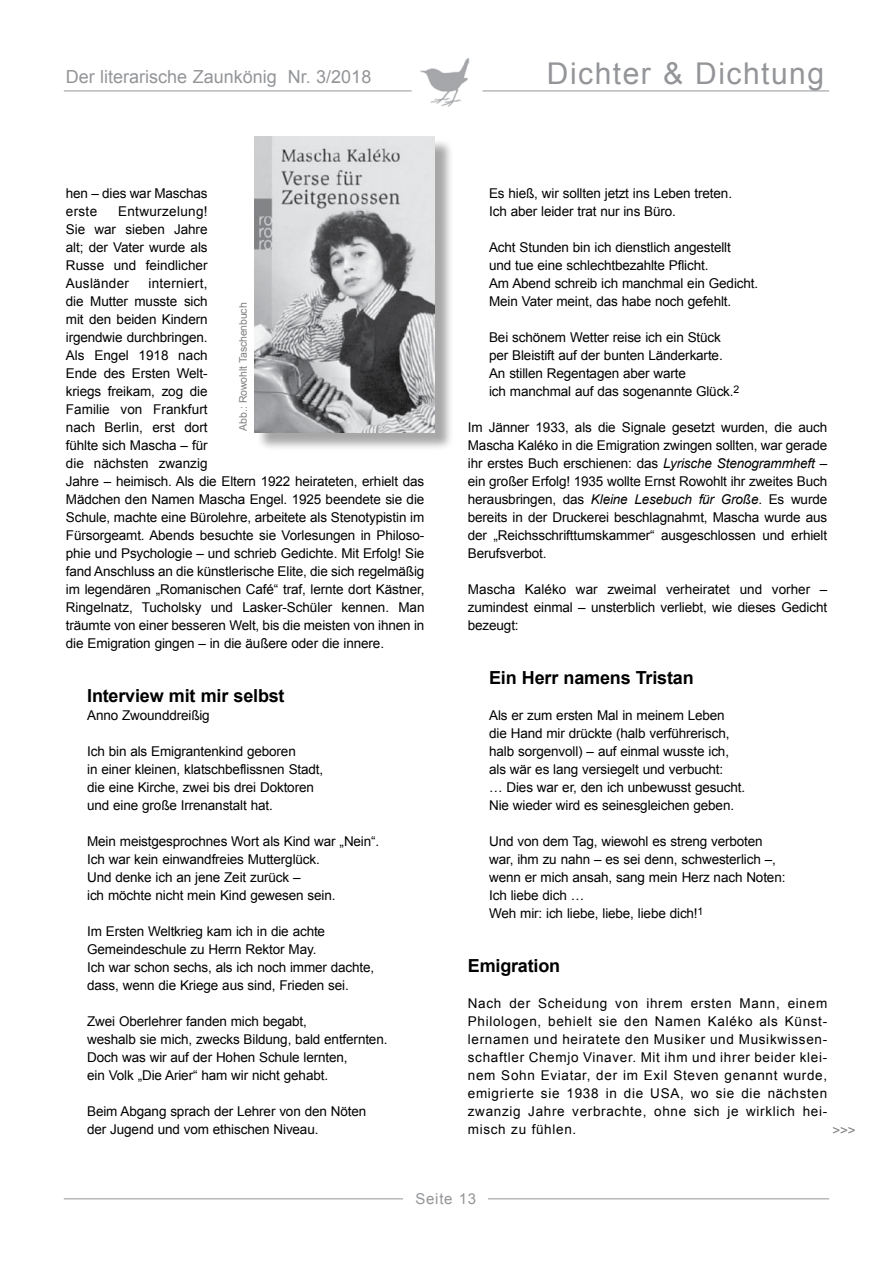
<style>
.page{position:relative;width:893px;height:1263px;background:#fff}
.page>*{position:absolute;margin:0;border:0;box-sizing:border-box;transform-origin:0 0}
.t1{font:30px "Arial";letter-spacing:.05em;color:#939598}
.t2{font:700 18px "Arial";letter-spacing:-.01em;color:#000}
.t3{font:18px "Arial";color:#939598}
.t4{font:15px "Arial";letter-spacing:.05em;color:#939598}
.t5{font:13.5px/18px "Arial";letter-spacing:-.01em;color:#000}
.t6{font:13.5px "Arial";color:#808080}
.t7{font:10.5px "Arial";letter-spacing:-.01em;color:#808080}
.s1{font-style:italic}
</style>
<div class="page">
<div style="left:257px;top:138px;width:197px;height:313px;background:#000;opacity:.35"></div>
<img style="left:254px;top:136px;width:181px;height:296px">
<hr style="left:64px;top:91px;width:765px;height:1px;background:#939598">
<div style="left:410px;top:45px;width:69px;height:69px;background:#fff;border-radius:50%"></div>
<hr style="left:64px;top:1198px;width:765px;height:1px;background:#939598">
<div style="left:404px;top:1191px;width:84px;height:27px;background:#fff"></div>
<img style="left:420px;top:58px;width:60px;height:49px">
<div style="left:415px;top:45px;width:69px;height:69px;border:1px solid #fff;border-radius:50%"></div>
<h2 class="t3" style="left:66px;top:65px;width:307px">Der literarische Zaunkönig Nr. 3/2018</h2>
<h1 class="t1" style="left:547px;top:54px;width:279px">Dichter &amp; Dichtung</h1>
<p class="t5" style="left:66px;top:184px;width:143px">hen – dies war Maschas erste</p>
<p class="t5" style="left:66px;top:202px;width:143px;text-align:justify;text-indent:52px">Entwurzelung!<br>Sie war sieben Jahre alt; der Vater wurde als Russe und feindlicher Ausländer</p>
<p class="t5" style="left:66px;top:274px;width:360px;text-indent:83px">interniert,<br>die Mutter musste sich<br>mit den beiden Kindern<br>irgendwie durchbringen.<br>Als Engel 1918 nach<br>Ende des Ersten Welt-<br>kriegs freikam, zog die<br>Familie von Frankfurt<br>nach Berlin, erst dort<br>fühlte sich Mascha – für<br>die nächsten zwanzig<br>Jahre – heimisch. Als die Eltern 1922 heirateten, erhielt das Mädchen den Namen Mascha Engel. 1925 beendete sie die Schule, machte eine Bürolehre, arbeitete als Stenotypistin im Fürsorgeamt. Abends besuchte sie Vorlesungen in Philoso&shy;phie und Psychologie – und schrieb Gedichte. Mit Erfolg! Sie fand Anschluss an die künstlerische Elite, die sich regelmäßig im legendären „Romanischen Café“ traf, lernte dort Kästner, Ringelnatz, Tucholsky und Lasker-Schüler kennen. Man träumte von einer besseren Welt, bis die meisten von ihnen in die Emigration gingen – in die äußere oder die innere.</p>
<h2 class="t2" style="left:87px;top:684px;width:199px">Interview mit mir selbst</h2>
<p class="t5" style="left:87px;top:706px;width:124px">Anno Zwounddreißig</p>
<p class="t5" style="left:87px;top:742px;width:238px">Ich bin als Emigrantenkind geboren<br>in einer kleinen, klatschbeflissnen Stadt, die eine Kirche, zwei bis drei Doktoren und eine große Irrenanstalt hat.</p>
<p class="t5" style="left:87px;top:832px;width:294px">Mein meistgesprochnes Wort als Kind war „Nein“.<br>Ich war kein einwandfreies Mutterglück.<br>Und denke ich an jene Zeit zurück –<br>ich möchte nicht mein Kind gewesen sein.</p>
<p class="t5" style="left:87px;top:922px;width:289px">Im Ersten Weltkrieg kam ich in die achte Gemeindeschule zu Herrn Rektor May.<br>Ich war schon sechs, als ich noch immer dachte, dass, wenn die Kriege aus sind, Frieden sei.</p>
<p class="t5" style="left:87px;top:1012px;width:302px">Zwei Oberlehrer fanden mich begabt,<br>weshalb sie mich, zwecks Bildung, bald entfernten.<br>Doch was wir auf der Hohen Schule lernten,<br>ein Volk „Die Arier“ ham wir nicht gehabt.</p>
<p class="t5" style="left:87px;top:1102px;width:281px">Beim Abgang sprach der Lehrer von den Nöten der Jugend und vom ethischen Niveau.</p>
<p class="t7" style="left:236px;top:431px;width:130px;rotate:-90deg">Abb.: Rowohlt Taschenbuch</p>
<p class="t5" style="left:489px;top:184px;width:244px">Es hieß, wir sollten jetzt ins Leben treten.<br>Ich aber leider trat nur ins Büro.</p>
<p class="t5" style="left:489px;top:238px;width:271px">Acht Stunden bin ich dienstlich angestellt<br>und tue eine schlechtbezahlte Pflicht.<br>Am Abend schreib ich manchmal ein Gedicht.<br>Mein Vater meint, das habe noch gefehlt.</p>
<p class="t5" style="left:489px;top:328px;width:252px">Bei schönem Wetter reise ich ein Stück per Bleistift auf der bunten Länderkarte.<br>An stillen Regentagen aber warte<br>ich manchmal auf das sogenannte Glück.<sup>2</sup></p>
<p class="t5" style="left:468px;top:418px;width:361px;text-align:justify">Im Jänner 1933, als die Signale gesetzt wurden, die auch Mascha Kaléko in die Emigration zwingen sollten, war gerade ihr erstes Buch erschienen: das <span class="s1">Lyrische Stenogrammheft</span> – ein großer Erfolg! 1935 wollte Ernst Rowohlt ihr zweites Buch herausbringen, das <span class="s1">Kleine Lesebuch für Große</span>. Es wurde bereits in der Druckerei beschlagnahmt, Mascha wurde aus der „Reichsschrifttumskammer“ ausgeschlossen und erhielt Berufsverbot.</p>
<p class="t5" style="left:468px;top:580px;width:361px;text-align:justify">Mascha Kaléko war zweimal verheiratet und vorher – zumindest einmal – unsterblich verliebt, wie dieses Gedicht bezeugt:</p>
<h2 class="t2" style="left:489px;top:666px;width:206px">Ein Herr namens Tristan</h2>
<p class="t5" style="left:489px;top:706px;width:258px">Als er zum ersten Mal in meinem Leben die Hand mir drückte (halb verführerisch, halb sorgenvoll) – auf einmal wusste ich, als wär es lang versiegelt und verbucht:<br>… Dies war er, den ich unbewusst gesucht.<br>Nie wieder wird es seinesgleichen geben.</p>
<p class="t5" style="left:489px;top:832px;width:298px">Und von dem Tag, wiewohl es streng verboten war, ihm zu nahn – es sei denn, schwesterlich –, wenn er mich ansah, sang mein Herz nach Noten:<br>Ich liebe dich …<br>Weh mir: ich liebe, liebe, liebe dich!<sup>1</sup></p>
<h2 class="t2" style="left:468px;top:954px;width:94px">Emigration</h2>
<p class="t5" style="left:468px;top:994px;width:361px;text-align:justify">Nach der Scheidung von ihrem ersten Mann, einem Philologen, behielt sie den Namen Kaléko als Künst&shy;lernamen und heiratete den Musiker und Musikwissen&shy;schaftler Chemjo Vinaver. Mit ihm und ihrer beider klei&shy;nem Sohn Eviatar, der im Exil Steven genannt wurde, emigrierte sie 1938 in die USA, wo sie die nächsten zwanzig Jahre verbrachte, ohne sich je wirklich hei&shy;misch zu fühlen.</p>
<p class="t6" style="left:832px;top:1122px;width:25px">&gt;&gt;&gt;</p>
<p class="t4" style="left:415px;top:1188px;width:62px">Seite 13</p>
</div>
